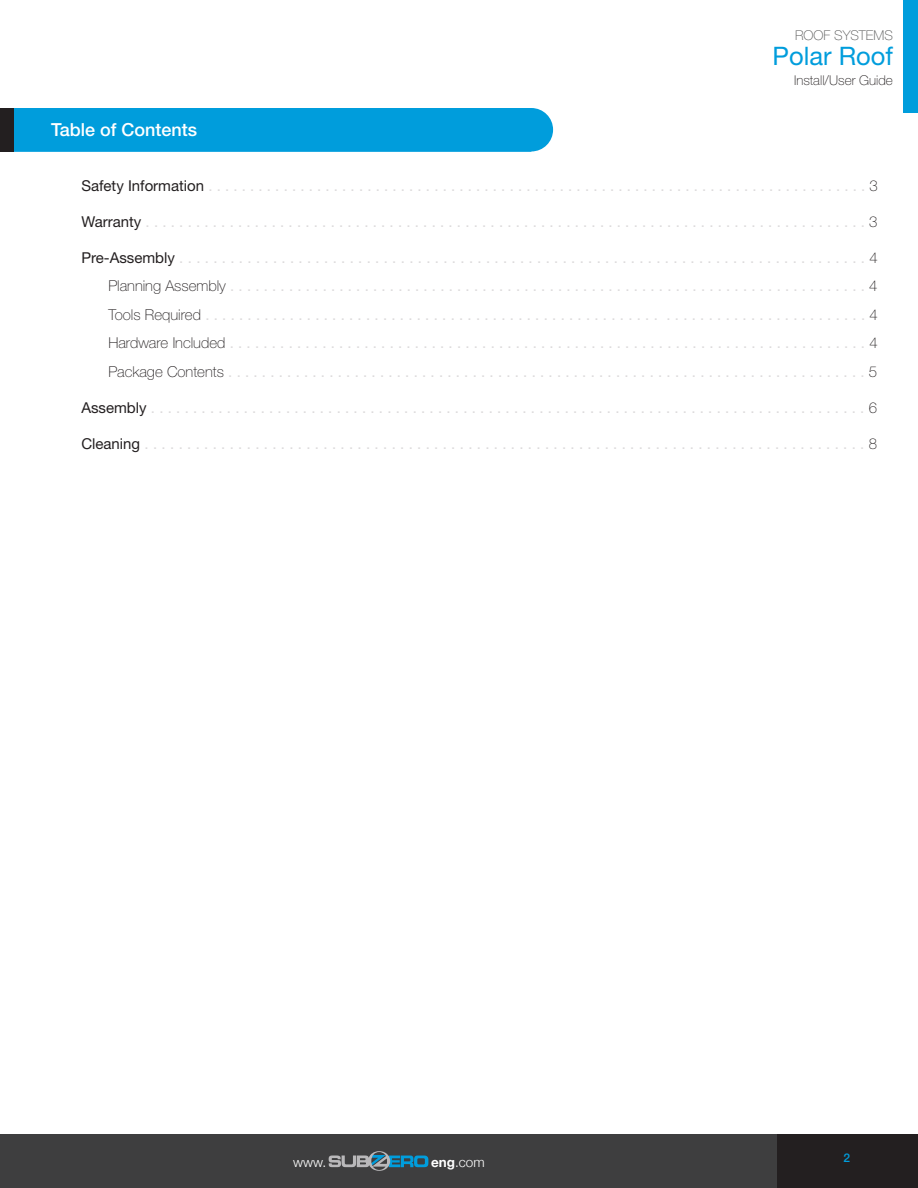
<style>
.page{position:relative;width:918px;height:1188px;background:#fff}
.page>*{position:absolute;margin:0;border:0;box-sizing:border-box;transform-origin:0 0}
.t1{font:25.5px "Helvetica Neue LT Std";color:#009ddc}
.t2{font:500 18px "Helvetica Neue LT Std";color:#fff}
.t3{font:15px/28.5px "Helvetica Neue LT Std";color:#dddbdc;text-align:justify}
.t4{font:100 13.5px "Helvetica Neue LT Std";color:#231f20}
.t5{font:100 13.5px "Helvetica Neue LT Std";color:#555656}
.t6{font:300 13.5px "Helvetica Neue";color:#fff}
.t7{font:500 12px "Helvetica Neue LT Std";color:#009ddc}
.s1{color:#231f20}
.s2{font-weight:100;color:#231f20}
.s3{font-weight:700}
</style>
<div class="page">
<div style="left:904px;top:0;width:14px;height:113px;background:#009ddc"></div>
<div style="left:0;top:1134px;width:777px;height:54px;background:#3e3e3f"></div>
<div style="left:777px;top:1134px;width:141px;height:54px;background:#231f20"></div>
<svg style="left:329px;top:1151px;width:99px;height:20px"></svg>
<hr style="left:917px;top:1134px;width:1px;height:54px;background:#3e3e3f">
<div style="left:13px;top:108px;width:540px;height:44px;background:#009ddc"></div>
<div style="left:0;top:108px;width:13px;height:44px;background:#231f20"></div>
<p class="t2" style="left:51px;top:119px;width:148px">Table of Contents</p>
<p class="t5" style="left:795px;top:27px;width:99px">ROOF SYSTEMS</p>
<h1 class="t1" style="left:773px;top:41px;width:122px">Polar Roof</h1>
<p class="t4" style="left:794px;top:72px;width:100px">Install/User Guide</p>
<p class="t3" style="left:81px;top:171px;width:798px"><span class="s1">Safety Information</span> . . . . . . . . . . . . . . . . . . . . . . . . . . . . . . . . . . . . . . . . . . . . . . . . . . . . . . . . . . . . . . . . . . . . . . . . . . . . . . . <span class="s2">3</span></p>
<p class="t3" style="left:81px;top:207px;width:798px"><span class="s1">Warranty</span> . . . . . . . . . . . . . . . . . . . . . . . . . . . . . . . . . . . . . . . . . . . . . . . . . . . . . . . . . . . . . . . . . . . . . . . . . . . . . . . . . . . . . . <span class="s2">3</span></p>
<p class="t3" style="left:108px;top:243px;width:771px;text-indent:-27px"><span class="s1">Pre-Assembly</span> . . . . . . . . . . . . . . . . . . . . . . . . . . . . . . . . . . . . . . . . . . . . . . . . . . . . . . . . . . . . . . . . . . . . . . . . . . . . . . . . . <span class="s2">4<br>Planning Assembly</span> . . . . . . . . . . . . . . . . . . . . . . . . . . . . . . . . . . . . . . . . . . . . . . . . . . . . . . . . . . . . . . . . . . . . . . . . . . . . <span class="s2">4<br>Tools Required</span> . . . . . . . . . . . . . . . . . . . . . . . . . . . . . . . . . . . . . . . . . . . . . . . . . . . . . . . . . . . . . . . . . . . . . . . . . . . . . . <span class="s2">4<br>Hardware Included</span> . . . . . . . . . . . . . . . . . . . . . . . . . . . . . . . . . . . . . . . . . . . . . . . . . . . . . . . . . . . . . . . . . . . . . . . . . . . . <span class="s2">4<br>Package Contents</span> . . . . . . . . . . . . . . . . . . . . . . . . . . . . . . . . . . . . . . . . . . . . . . . . . . . . . . . . . . . . . . . . . . . . . . . . . . . . <span class="s2">5</span></p>
<p class="t3" style="left:81px;top:393px;width:797px"><span class="s1">Assembly</span> . . . . . . . . . . . . . . . . . . . . . . . . . . . . . . . . . . . . . . . . . . . . . . . . . . . . . . . . . . . . . . . . . . . . . . . . . . . . . . . . . . . . . <span class="s2">6</span></p>
<p class="t3" style="left:81px;top:429px;width:797px"><span class="s1">Cleaning</span> . . . . . . . . . . . . . . . . . . . . . . . . . . . . . . . . . . . . . . . . . . . . . . . . . . . . . . . . . . . . . . . . . . . . . . . . . . . . . . . . . . . . . <span class="s2">8</span></p>
<p class="t6" style="left:293px;top:1152px;width:35px">www.</p>
<p class="t6" style="left:431px;top:1152px;width:55px"><span class="s3">eng</span>.com</p>
<p class="t7" style="left:844px;top:1151px;width:8px">2</p>
</div>
